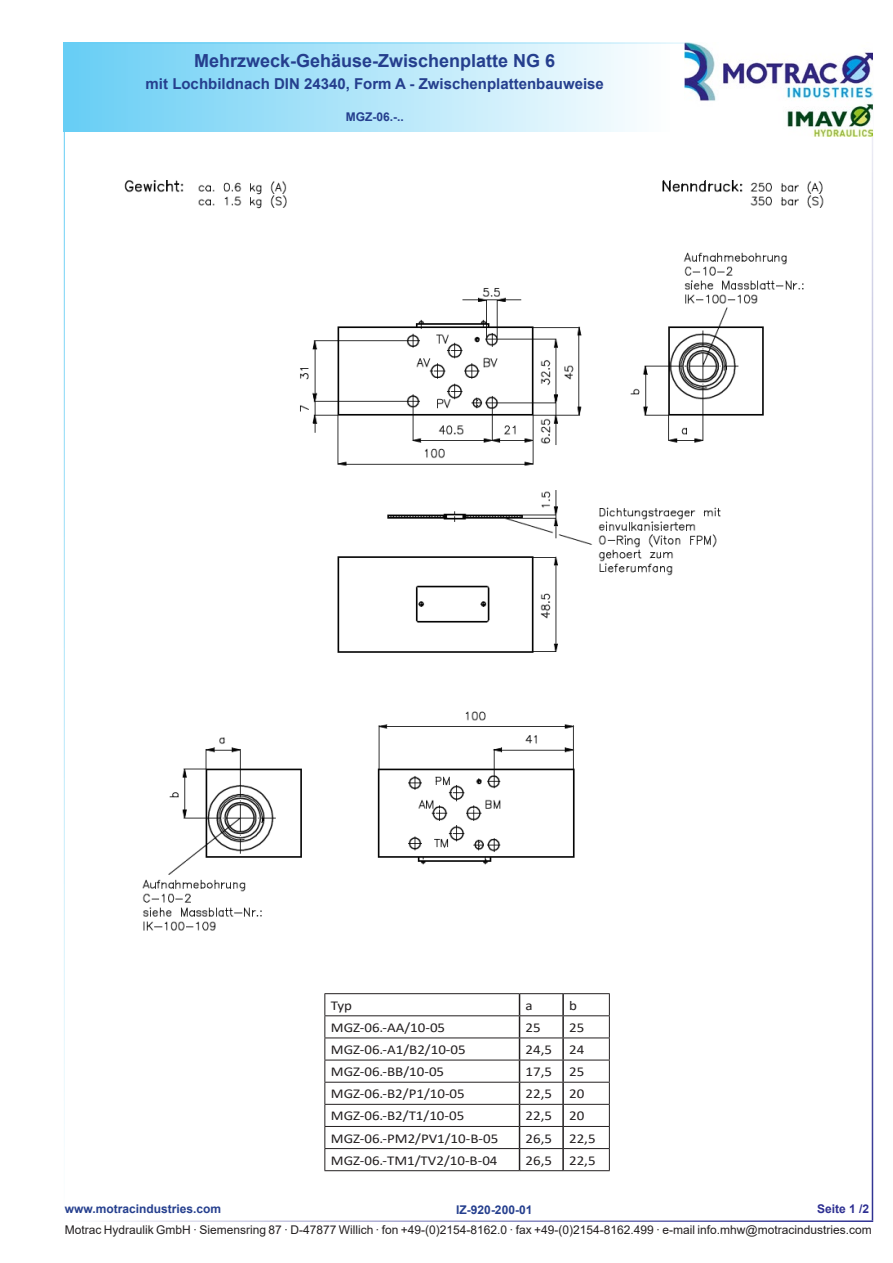
<style>
.page{position:relative;width:893px;height:1263px;background:#fff}
.page>*{position:absolute;margin:0;border:0;box-sizing:border-box;transform-origin:0 0}
.t1{font:700 18px "Arial";color:#253f8e}
.t2{font:700 15px "Arial";color:#253f8e}
.t3{font:13.5px "Calibri";color:#231f20;scale:1.11 1}
.t4{font:12px "Arial";color:#231f20}
.t5{font:700 12px "Arial";color:#253f8e}
.t6{font:700 12px "Arial";color:#2e3092}
</style>
<div class="page">
<div style="left:64px;top:43px;width:606px;height:89px;background:linear-gradient(to right,#66cef5,#fdfefe)"></div>
<hr style="left:64px;top:43px;width:808px;height:1px;background:#67cef5">
<hr style="left:64px;top:1220px;width:809px;height:2px;background:#2e3092">
<hr style="left:64px;top:43px;width:1px;height:1177px;background:#67cef5">
<hr style="left:872px;top:43px;width:1px;height:1177px;background:#2e3092">
<img style="left:685px;top:43px;width:187px;height:93px">
<img style="left:124px;top:180px;width:700px;height:473px">
<img style="left:142px;top:711px;width:433px;height:220px">
<hr style="left:562px;top:994px;width:2px;height:21px;background:#231f20">
<hr style="left:562px;top:1016px;width:2px;height:21px;background:#231f20">
<hr style="left:562px;top:1038px;width:2px;height:22px;background:#231f20">
<hr style="left:562px;top:1060px;width:2px;height:22px;background:#231f20">
<hr style="left:562px;top:1082px;width:2px;height:22px;background:#231f20">
<hr style="left:562px;top:1105px;width:2px;height:21px;background:#231f20">
<hr style="left:562px;top:1127px;width:2px;height:21px;background:#231f20">
<svg style="left:519px;top:994px;width:1px;height:176px"></svg>
<hr style="left:562px;top:1149px;width:2px;height:21px;background:#231f20">
<hr style="left:324px;top:993px;width:195px;height:1px;background:#231f20">
<hr style="left:519px;top:993px;width:44px;height:1px;background:#231f20">
<hr style="left:563px;top:993px;width:47px;height:1px;background:#231f20">
<hr style="left:324px;top:1015px;width:195px;height:1px;background:#231f20">
<hr style="left:519px;top:1015px;width:44px;height:1px;background:#231f20">
<hr style="left:563px;top:1015px;width:47px;height:1px;background:#231f20">
<hr style="left:324px;top:1037px;width:195px;height:1px;background:#231f20">
<hr style="left:519px;top:1037px;width:44px;height:1px;background:#231f20">
<hr style="left:563px;top:1037px;width:47px;height:1px;background:#231f20">
<hr style="left:324px;top:1060px;width:195px;height:1px;background:#231f20">
<hr style="left:519px;top:1060px;width:44px;height:1px;background:#231f20">
<hr style="left:563px;top:1060px;width:47px;height:1px;background:#231f20">
<hr style="left:324px;top:1082px;width:195px;height:1px;background:#231f20">
<hr style="left:519px;top:1082px;width:44px;height:1px;background:#231f20">
<hr style="left:563px;top:1082px;width:47px;height:1px;background:#231f20">
<hr style="left:324px;top:1104px;width:195px;height:1px;background:#231f20">
<hr style="left:519px;top:1104px;width:44px;height:1px;background:#231f20">
<hr style="left:563px;top:1104px;width:47px;height:1px;background:#231f20">
<hr style="left:324px;top:1126px;width:195px;height:1px;background:#231f20">
<hr style="left:519px;top:1126px;width:44px;height:1px;background:#231f20">
<hr style="left:563px;top:1126px;width:47px;height:1px;background:#231f20">
<hr style="left:324px;top:1148px;width:195px;height:1px;background:#231f20">
<svg style="left:324px;top:994px;width:1px;height:176px"></svg>
<hr style="left:519px;top:1148px;width:44px;height:1px;background:#231f20">
<hr style="left:563px;top:1148px;width:47px;height:1px;background:#231f20">
<svg style="left:609px;top:994px;width:1px;height:176px"></svg>
<hr style="left:324px;top:1170px;width:195px;height:1px;background:#231f20">
<hr style="left:519px;top:1170px;width:44px;height:1px;background:#231f20">
<hr style="left:563px;top:1170px;width:47px;height:1px;background:#231f20">
<div style="left:130px;top:311px;width:115px;height:30px;background:#fff"></div>
<h1 class="t1" style="left:194px;top:48px;width:363px">Mehrzweck-Gehäuse-Zwischenplatte NG 6</h1>
<p class="t2" style="left:146px;top:73px;width:460px">mit Lochbildnach DIN 24340, Form A - Zwischenplattenbauweise</p>
<p class="t5" style="left:346px;top:108px;width:60px">MGZ-06.-..</p>
<p class="t3" style="left:331px;top:996px;width:21px">Typ</p>
<p class="t3" style="left:525px;top:996px;width:8px">a</p>
<p class="t3" style="left:569px;top:996px;width:9px">b</p>
<p class="t3" style="left:331px;top:1018px;width:105px">MGZ-06.-AA/10-05</p>
<p class="t3" style="left:525px;top:1018px;width:15px">25</p>
<p class="t3" style="left:569px;top:1018px;width:15px">25</p>
<p class="t3" style="left:331px;top:1040px;width:123px">MGZ-06.-A1/B2/10-05</p>
<p class="t3" style="left:525px;top:1040px;width:25px">24,5</p>
<p class="t3" style="left:569px;top:1040px;width:15px">24</p>
<p class="t3" style="left:331px;top:1062px;width:104px">MGZ-06.-BB/10-05</p>
<p class="t3" style="left:525px;top:1062px;width:25px">17,5</p>
<p class="t3" style="left:569px;top:1062px;width:15px">25</p>
<p class="t3" style="left:331px;top:1084px;width:122px">MGZ-06.-B2/P1/10-05</p>
<p class="t3" style="left:525px;top:1084px;width:25px">22,5</p>
<p class="t3" style="left:569px;top:1084px;width:15px">20</p>
<p class="t3" style="left:331px;top:1106px;width:122px">MGZ-06.-B2/T1/10-05</p>
<p class="t3" style="left:525px;top:1106px;width:25px">22,5</p>
<p class="t3" style="left:569px;top:1106px;width:15px">20</p>
<p class="t3" style="left:331px;top:1129px;width:152px">MGZ-06.-PM2/PV1/10-B-05</p>
<p class="t3" style="left:525px;top:1129px;width:25px">26,5</p>
<p class="t3" style="left:569px;top:1129px;width:25px">22,5</p>
<p class="t3" style="left:331px;top:1151px;width:152px">MGZ-06.-TM1/TV2/10-B-04</p>
<p class="t3" style="left:525px;top:1151px;width:25px">26,5</p>
<p class="t3" style="left:569px;top:1151px;width:25px">22,5</p>
<p class="t5" style="left:65px;top:1201px;width:158px">www.motracindustries.com</p>
<p class="t6" style="left:817px;top:1201px;width:54px">Seite 1 /2</p>
<p class="t4" style="left:65px;top:1221px;width:808px">Motrac Hydraulik GmbH · Siemensring 87 · D-47877 Willich · fon +49-(0)2154-8162.0 · fax +49-(0)2154-8162.499 · e-mail info.mhw@motracindustries.com</p>
<p class="t5" style="left:456px;top:1202px;width:78px">IZ-920-200-01</p>
</div>
